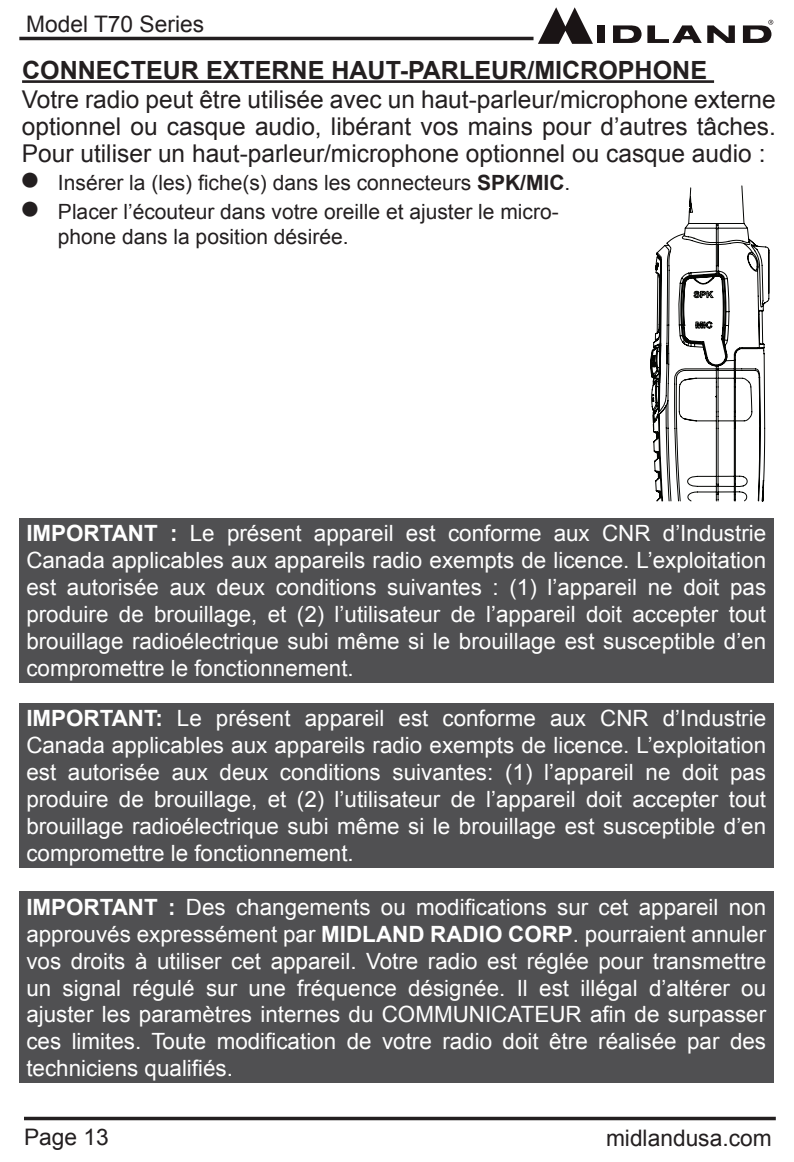
<style>
.page{position:relative;width:794px;height:1162px;background:#fff}
.page>*{position:absolute;margin:0;border:0;box-sizing:border-box;transform-origin:0 0}
.t1{font:700 25.2px "Arial";color:#231f20}
.t2{font:24.5px/26.6px "Arial";color:#231f20;text-align:justify}
.t3{font:22.75px "Arial";color:#231f20}
.t4{font:22.4px/26.9px "Arial";color:#fff;text-align:justify}
.t5{font:21px/25.2px "Arial";color:#231f20}
.s1{font-size:35px}
.s2{font-weight:700}
</style>
<div class="page">
<div style="left:597px;top:25px;width:8px;height:18px;background:#1a1415"></div>
<svg style="left:647px;top:25px;width:88px;height:18px"></svg>
<svg style="left:613px;top:25px;width:28px;height:18px"></svg>
<svg style="left:743px;top:20px;width:30px;height:23px"></svg>
<svg style="left:538px;top:7px;width:55px;height:37px"></svg>
<svg style="left:650px;top:185px;width:119px;height:316px"></svg>
<hr style="left:19px;top:37px;width:514px;height:3px;background:#231f20">
<hr style="left:24px;top:1117px;width:752px;height:3px;background:#231f20">
<div style="left:19px;top:518px;width:754px;height:164px;background:#505052"></div>
<div style="left:19px;top:703px;width:754px;height:165px;background:#505052"></div>
<div style="left:19px;top:891px;width:754px;height:192px;background:#505052"></div>
<hr style="left:22px;top:80px;width:692px;height:3px;background:#231f20">
<p class="t3" style="left:26px;top:9px;width:179px">Model T70 Series</p>
<p class="t1" style="left:22px;top:53px;width:686px">CONNECTEUR EXTERNE HAUT-PARLEUR/MICROPHONE</p>
<p class="t2" style="left:22px;top:87px;width:755px">Votre radio peut être utilisée avec un haut-parleur/microphone externe optionnel ou casque audio, libérant vos mains pour d’autres tâches.<br>Pour utiliser un haut-parleur/microphone optionnel ou casque audio :</p>
<p class="t5" style="left:19px;top:170px;width:552px"><span class="s1">●</span> Insérer la (les) fiche(s) dans les connecteurs <span class="s2">SPK/MIC</span>.</p>
<p class="t5" style="left:58px;top:199px;width:502px;text-indent:-39px"><span class="s1">●</span> Placer l’écouteur dans votre oreille et ajuster le micro&shy;phone dans la position désirée.</p>
<p class="t4" style="left:26px;top:520px;width:741px"><span class="s2">IMPORTANT :</span> Le présent appareil est conforme aux CNR d’Industrie Canada applicables aux appareils radio exempts de licence. L’exploitation est autorisée aux deux conditions suivantes : (1) l’appareil ne doit pas produire de brouillage, et (2) l’utilisateur de l’appareil doit accepter tout brouillage radioélectrique subi même si le brouillage est susceptible d’en compromettre le fonctionnement.</p>
<p class="t4" style="left:26px;top:705px;width:741px"><span class="s2">IMPORTANT:</span> Le présent appareil est conforme aux CNR d’Industrie Canada applicables aux appareils radio exempts de licence. L’exploitation est autorisée aux deux conditions suivantes: (1) l’appareil ne doit pas produire de brouillage, et (2) l’utilisateur de l’appareil doit accepter tout brouillage radioélectrique subi même si le brouillage est susceptible d’en compromettre le fonctionnement.</p>
<p class="t4" style="left:26px;top:894px;width:741px"><span class="s2">IMPORTANT :</span> Des changements ou modifications sur cet appareil non approuvés expressément par <span class="s2">MIDLAND RADIO CORP</span>. pourraient annuler vos droits à utiliser cet appareil. Votre radio est réglée pour transmettre un signal régulé sur une fréquence désignée. Il est illégal d’altérer ou ajuster les paramètres internes du COMMUNICATEUR afin de surpasser ces limites. Toute modification de votre radio doit être réalisée par des techniciens qualifiés.</p>
<p class="t3" style="left:24px;top:1122px;width:86px">Page 13</p>
<p class="t3" style="left:606px;top:1122px;width:167px">midlandusa.com</p>
</div>
